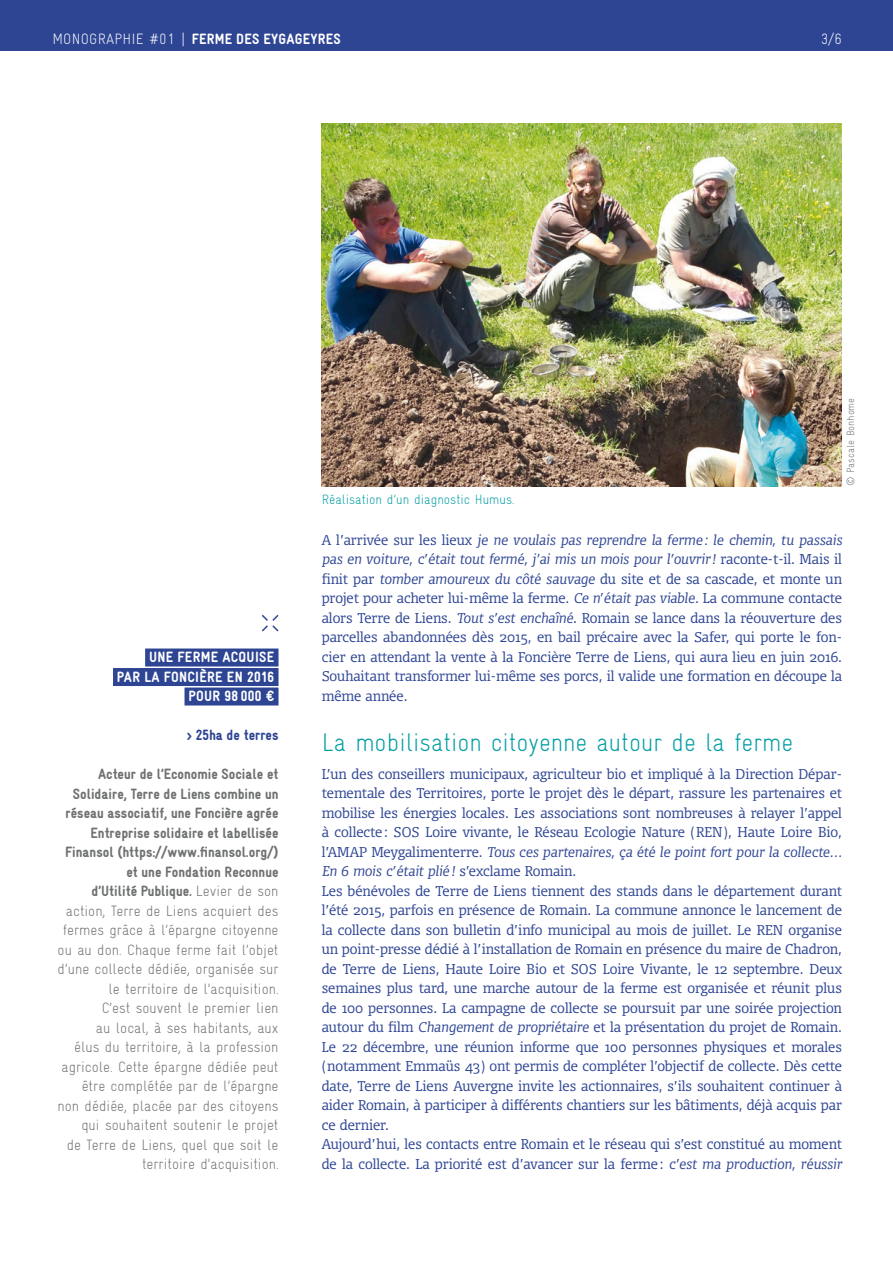
<style>
.page{position:relative;width:893px;height:1263px;background:#fff}
.page>*{position:absolute;margin:0;border:0;box-sizing:border-box;transform-origin:0 0}
.INTER{font:300 condensed 25.5px "Gravur";color:#009da4}
.t1{font:300 condensed 15px/19.5px "Gravur";color:#6f7172;text-align:right}
.t2{font:900 condensed 15px/19.5px "Gravur";color:#6f7172;text-align:right}
.t3{font:900 condensed 15px "Gravur";letter-spacing:.02em;color:#fff}
.t4{font:900 condensed 15px "Gravur";color:#2e4594}
.t5{font:300 condensed 15px "Gravur";color:#fff}
.TEXTE{font:300 13.5px/19.5px "Olsen";color:#2e4594;text-align:justify}
.TEXTE_GAUCHE{font:300 condensed 13.5px "Gravur";color:#009da4}
.TEXTE_GAUCHE-2{font:300 condensed 10.5px "Gravur";color:#6f7172}
.s1{font-weight:300}
.s2{font-weight:900}
.s3{font-style:italic}
</style>
<div class="page">
<div style="left:0;top:0;width:893px;height:51px;background:#2e4594"></div>
<div style="left:145px;top:648px;width:134px;height:18px;background:#2e4594"></div>
<div style="left:113px;top:668px;width:166px;height:18px;background:#2e4594"></div>
<div style="left:185px;top:687px;width:94px;height:18px;background:#2e4594"></div>
<img style="left:322px;top:123px;width:520px;height:363px">
<svg style="left:262px;top:615px;width:17px;height:16px"></svg>
<p class="t3" style="left:52px;top:31px;width:290px"><span class="s1">MONOGRAPHIE #01 |</span> FERME DES EYGAGEYRES</p>
<p class="t5" style="left:821px;top:31px;width:23px">3/6</p>
<p class="t3" style="left:149px;top:649px;width:127px">UNE FERME ACQUISE</p>
<p class="t3" style="left:117px;top:668px;width:159px">PAR LA FONCIÈRE EN 2016</p>
<p class="t3" style="left:188px;top:688px;width:87px">POUR 98 000 €</p>
<p class="t4" style="left:187px;top:727px;width:93px">&gt; 25ha de terres</p>
<p class="t2" style="left:65px;top:764px;width:215px">Acteur de l’Economie Sociale et Solidaire, Terre de Liens combine un réseau associatif, une Foncière agrée Entreprise solidaire et labellisée Finansol (https://www.finansol.org/) et une Fondation Reconnue</p>
<p class="t1" style="left:58px;top:881px;width:222px"><span class="s2">d’Utilité Publique.</span> Levier de son action, Terre de Liens acquiert des fermes grâce à l’épargne citoyenne ou au don. Chaque ferme fait l’objet d’une collecte dédiée, organisée sur le territoire de l’acquisition.</p>
<p class="t1" style="left:102px;top:998px;width:178px">C’est souvent le premier lien</p>
<p class="t1" style="left:58px;top:1018px;width:222px">au local, à ses habitants, aux<br>élus du territoire, à la profession agricole. Cette épargne dédiée peut être complétée par de l’épargne non dédiée, placée par des citoyens qui souhaitent soutenir le projet<br>de Terre de Liens, quel que soit le territoire d’acquisition.</p>
<p class="TEXTE_GAUCHE" style="left:322px;top:492px;width:194px">Réalisation d’un diagnostic Humus.</p>
<p class="TEXTE_GAUCHE-2" style="left:845px;top:486px;width:90px;rotate:-90deg">© Pascale Bonhome</p>
<p class="TEXTE" style="left:322px;top:530px;width:522px">A l’arrivée sur les lieux <span class="s3">je ne voulais pas reprendre la ferme: le chemin, tu passais pas en voiture, c’était tout fermé, j’ai mis un mois pour l’ouvrir !</span> raconte-t-il. Mais il finit par <span class="s3">tomber amoureux du côté sauvage</span> du site et de sa cascade, et monte un projet pour acheter lui-même la ferme. <span class="s3">Ce n’était pas viable</span>. La commune contacte alors Terre de Liens. <span class="s3">Tout s’est enchaîné</span>. Romain se lance dans la réouverture des parcelles abandonnées dès 2015, en bail précaire avec la Safer, qui porte le fon&shy;cier en attendant la vente à la Foncière Terre de Liens, qui aura lieu en juin 2016.<br>Souhaitant transformer lui-même ses porcs, il valide une formation en découpe la même année.</p>
<p class="INTER" style="left:322px;top:728px;width:473px">La mobilisation citoyenne autour de la ferme</p>
<p class="TEXTE" style="left:322px;top:764px;width:522px">L’un des conseillers municipaux, agriculteur bio et impliqué à la Direction Dépar&shy;tementale des Territoires, porte le projet dès le départ, rassure les partenaires et mobilise les énergies locales. Les associations sont nombreuses à relayer l’appel à collecte: SOS Loire vivante, le Réseau Ecologie Nature (REN), Haute Loire Bio, l’AMAP Meygalimenterre. <span class="s3">Tous ces partenaires, ça été le point fort pour la collecte… En 6 mois c’était plié!</span> s’exclame Romain.</p>
<p class="TEXTE" style="left:322px;top:881px;width:522px">Les bénévoles de Terre de Liens tiennent des stands dans le département durant l’été 2015, parfois en présence de Romain. La commune annonce le lancement de la collecte dans son bulletin d’info municipal au mois de juillet. Le REN organise un point-presse dédié à l’installation de Romain en présence du maire de Chadron, de Terre de Liens, Haute Loire Bio et SOS Loire Vivante, le 12 septembre. Deux semaines plus tard, une marche autour de la ferme est organisée et réunit plus de 100 personnes. La campagne de collecte se poursuit par une soirée projection autour du film <span class="s3">Changement de propriétaire</span> et la présentation du projet de Romain.<br>Le 22 décembre, une réunion informe que 100 personnes physiques et morales (notamment Emmaüs 43) ont permis de compléter l’objectif de collecte. Dès cette date, Terre de Liens Auvergne invite les actionnaires, s’ils souhaitent continuer à aider Romain, à participer à différents chantiers sur les bâtiments, déjà acquis par ce dernier.</p>
<p class="TEXTE" style="left:322px;top:1134px;width:522px">Aujourd’hui, les contacts entre Romain et le réseau qui s’est constitué au moment de la collecte. La priorité est d’avancer sur la ferme: <span class="s3">c’est ma production, réussir</span></p>
</div>
